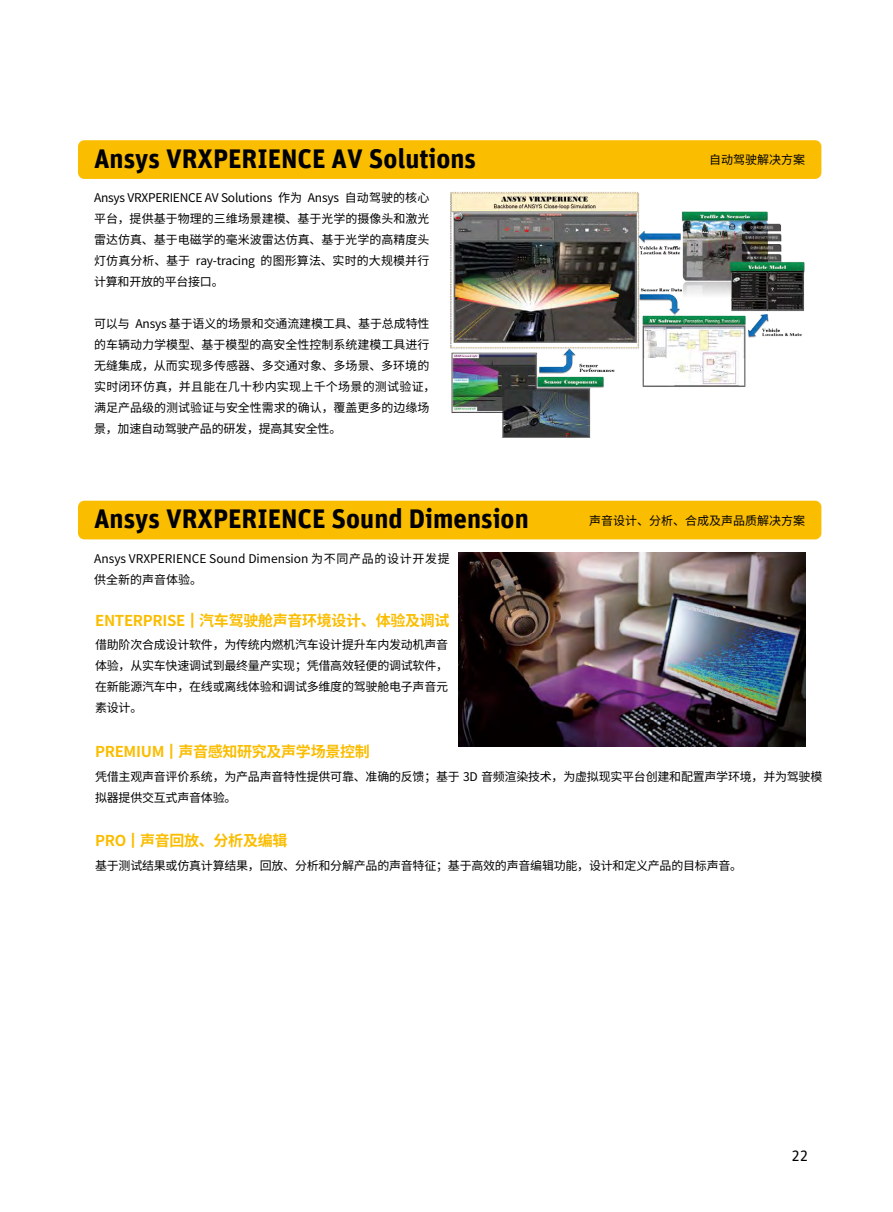
<style>
.page{position:relative;width:893px;height:1212px;background:#fff}
.page>*{position:absolute;margin:0;border:0;box-sizing:border-box;transform-origin:0 0}
.t1{font:700 27px "Unit Offc Pro";color:#000}
.t2{font:700 15px "Source Han Sans CN";letter-spacing:-.02em;color:#fabd00}
.t3{font:15px "Unit Offc Pro";color:#000}
.t4{font:12px/21px "Source Han Sans CN";letter-spacing:-.015em;color:#000}
</style>
<div class="page">
<div style="left:78px;top:140px;width:743px;height:39px;background:#fabd00;border-radius:6px"></div>
<div style="left:78px;top:501px;width:743px;height:38px;background:#fabd00;border-radius:6px"></div>
<img style="left:450px;top:191px;width:355px;height:247px">
<img style="left:459px;top:552px;width:346px;height:195px">
<h1 class="t1" style="left:94px;top:139px;width:383px">Ansys VRXPERIENCE AV Solutions</h1>
<p class="t4" style="left:709px;top:149px;width:98px">自动驾驶解决方案</p>
<p class="t4" style="left:94px;top:188px;width:337px;text-align:justify">Ansys VRXPERIENCE AV Solutions 作为 Ansys 自动驾驶的核心平台，提供基于物理的三维场景建模、基于光学的摄像头和激光雷达仿真、基于电磁学的毫米波雷达仿真、基于光学的高精度头灯仿真分析、基于 ray-tracing 的图形算法、实时的大规模并行计算和开放的平台接口。</p>
<p class="t4" style="left:94px;top:314px;width:343px">可以与 Ansys 基于语义的场景和交通流建模工具、基于总成特性的车辆动力学模型、基于模型的高安全性控制系统建模工具进行无缝集成，从而实现多传感器、多交通对象、多场景、多环境的实时闭环仿真，并且能在几十秒内实现上千个场景的测试验证，满足产品级的测试验证与安全性需求的确认，覆盖更多的边缘场景，加速自动驾驶产品的研发，提高其安全性。</p>
<h1 class="t1" style="left:94px;top:499px;width:436px">Ansys VRXPERIENCE Sound Dimension</h1>
<p class="t4" style="left:589px;top:510px;width:218px">声音设计、分析、合成及声品质解决方案</p>
<p class="t4" style="left:94px;top:548px;width:357px">Ansys VRXPERIENCE Sound Dimension 为不同产品的设计开发提供全新的声音体验。</p>
<p class="t2" style="left:95px;top:612px;width:356px">ENTERPRISE ▏汽车驾驶舱声音环境设计、体验及调试</p>
<p class="t4" style="left:95px;top:635px;width:355px;text-align:justify">借助阶次合成设计软件，为传统内燃机汽车设计提升车内发动机声音体验，从实车快速调试到最终量产实现；凭借高效轻便的调试软件，在新能源汽车中，在线或离线体验和调试多维度的驾驶舱电子声音元素设计。</p>
<p class="t2" style="left:95px;top:743px;width:276px">PREMIUM ▏声音感知研究及声学场景控制</p>
<p class="t4" style="left:95px;top:766px;width:729px">凭借主观声音评价系统，为产品声音特性提供可靠、准确的反馈；基于 3D 音频渲染技术，为虚拟现实平台创建和配置声学环境，并为驾驶模拟器提供交互式声音体验。</p>
<p class="t2" style="left:95px;top:832px;width:194px">PRO ▏声音回放、分析及编辑</p>
<p class="t4" style="left:95px;top:855px;width:649px">基于测试结果或仿真计算结果，回放、分析和分解产品的声音特征；基于高效的声音编辑功能，设计和定义产品的目标声音。</p>
<p class="t3" style="left:791px;top:1145px;width:18px">22</p>
</div>
